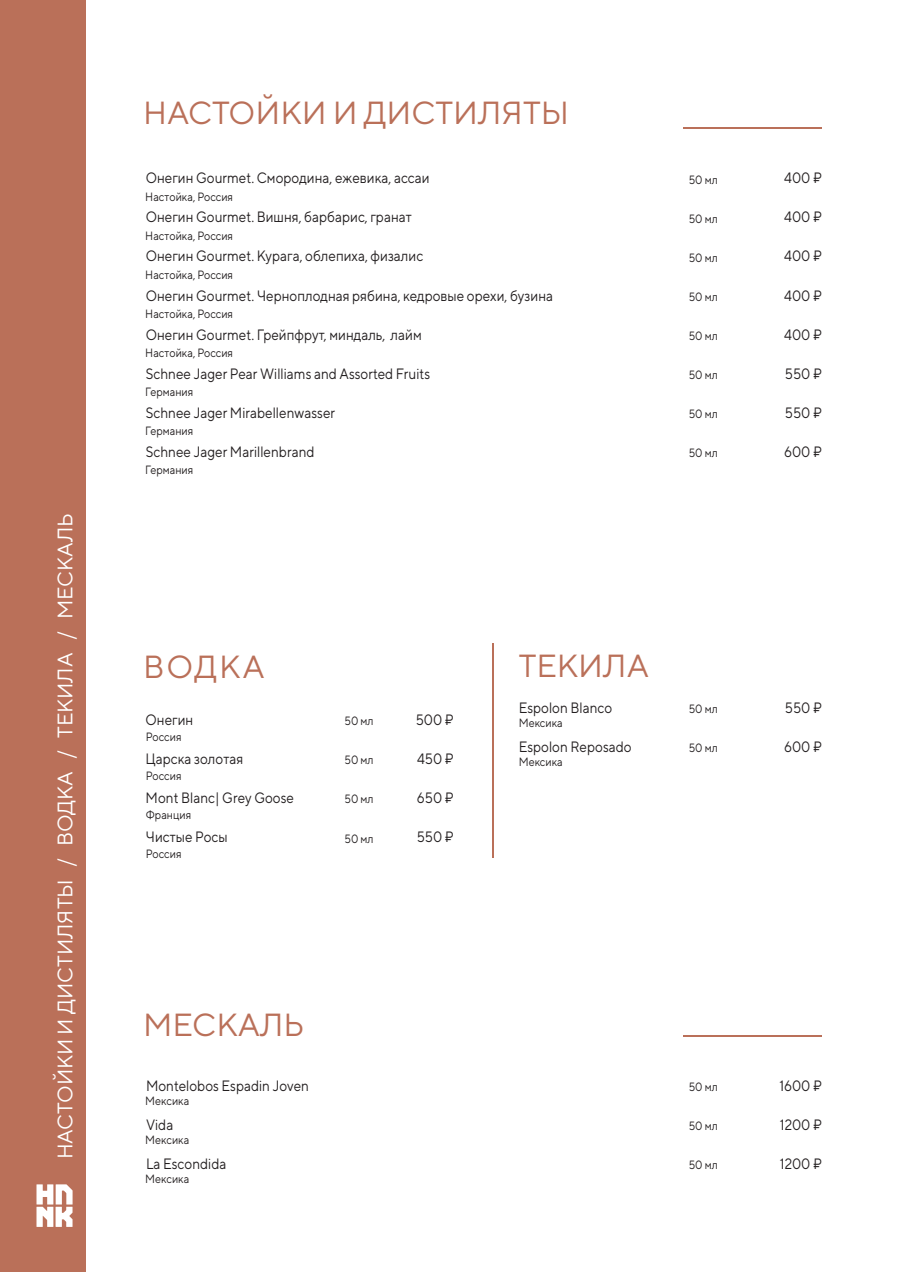
<style>
.page{position:relative;width:902px;height:1272px;background:#fff}
.page>*{position:absolute;margin:0;border:0;box-sizing:border-box;transform-origin:0 0}
.t1{font:31.95px "TT Norms";color:#ba7059}
.t2{font:21px "TT Norms";color:#fff}
.t3{font:15px "TT Norms";color:#231f20;scale:.9 1}
.t4{font:12px "TT Norms";color:#231f20;scale:.9 1}
</style>
<div class="page">
<div style="left:0;top:0;width:85px;height:1271px;background:#ba7059"></div>
<svg style="left:36px;top:1184px;width:37px;height:42px"></svg>
<hr style="left:683px;top:1034px;width:138px;height:2px;background:#ba7059">
<hr style="left:683px;top:127px;width:138px;height:2px;background:#ba7059">
<hr style="left:492px;top:643px;width:2px;height:214px;background:#ba7059">
<h2 class="t2" style="left:52px;top:1159px;width:647px;rotate:-90deg">НАСТОЙКИ И ДИСТИЛЯТЫ / ВОДКА / ТЕКИЛА / МЕСКАЛЬ</h2>
<h1 class="t1" style="left:143px;top:93px;width:427px">НАСТОЙКИ И ДИСТИЛЯТЫ</h1>
<p class="t3" style="left:146px;top:169px;width:317px">Онегин Gourmet. Смородина, ежевика, ассаи</p>
<p class="t3" style="left:146px;top:208px;width:297px">Онегин Gourmet. Вишня, барбарис, гранат</p>
<p class="t3" style="left:146px;top:247px;width:310px">Онегин Gourmet. Курага, облепиха, физалис</p>
<p class="t3" style="left:146px;top:286px;width:454px">Онегин Gourmet. Черноплодная рябина, кедровые орехи, бузина</p>
<p class="t3" style="left:146px;top:325px;width:308px">Онегин Gourmet. Грейпфрут, миндаль, лайм</p>
<p class="t3" style="left:146px;top:364px;width:317px">Schnee Jager Pear Williams and Assorted Fruits</p>
<p class="t3" style="left:146px;top:403px;width:212px">Schnee Jager Mirabellenwasser</p>
<p class="t3" style="left:146px;top:442px;width:189px">Schnee Jager Marillenbrand</p>
<p class="t4" style="left:145px;top:189px;width:99px">Настойка, Россия</p>
<p class="t4" style="left:145px;top:228px;width:99px">Настойка, Россия</p>
<p class="t4" style="left:145px;top:267px;width:99px">Настойка, Россия</p>
<p class="t4" style="left:145px;top:306px;width:99px">Настойка, Россия</p>
<p class="t4" style="left:145px;top:345px;width:99px">Настойка, Россия</p>
<p class="t4" style="left:145px;top:384px;width:55px">Германия</p>
<p class="t4" style="left:145px;top:423px;width:55px">Германия</p>
<p class="t4" style="left:145px;top:462px;width:55px">Германия</p>
<p class="t4" style="left:688px;top:172px;width:34px">50 мл</p>
<p class="t4" style="left:688px;top:211px;width:34px">50 мл</p>
<p class="t4" style="left:688px;top:250px;width:34px">50 мл</p>
<p class="t4" style="left:688px;top:289px;width:34px">50 мл</p>
<p class="t4" style="left:688px;top:328px;width:34px">50 мл</p>
<p class="t4" style="left:688px;top:367px;width:34px">50 мл</p>
<p class="t4" style="left:688px;top:406px;width:34px">50 мл</p>
<p class="t4" style="left:688px;top:445px;width:34px">50 мл</p>
<p class="t3" style="left:784px;top:169px;width:44px">400 ₽</p>
<p class="t3" style="left:784px;top:208px;width:44px">400 ₽</p>
<p class="t3" style="left:784px;top:247px;width:44px">400 ₽</p>
<p class="t3" style="left:784px;top:286px;width:44px">400 ₽</p>
<p class="t3" style="left:784px;top:325px;width:44px">400 ₽</p>
<p class="t3" style="left:784px;top:364px;width:43px">550 ₽</p>
<p class="t3" style="left:784px;top:403px;width:43px">550 ₽</p>
<p class="t3" style="left:784px;top:442px;width:44px">600 ₽</p>
<h1 class="t1" style="left:143px;top:646px;width:123px">ВОДКА</h1>
<p class="t3" style="left:146px;top:710px;width:55px">Онегин</p>
<p class="t3" style="left:146px;top:749px;width:110px">Царска золотая</p>
<p class="t3" style="left:146px;top:788px;width:166px">Mont Blanc| Grey Goose</p>
<p class="t3" style="left:146px;top:827px;width:93px">Чистые Росы</p>
<p class="t4" style="left:146px;top:729px;width:41px">Россия</p>
<p class="t4" style="left:146px;top:768px;width:41px">Россия</p>
<p class="t4" style="left:146px;top:807px;width:52px">Франция</p>
<p class="t4" style="left:146px;top:846px;width:41px">Россия</p>
<p class="t4" style="left:344px;top:713px;width:34px">50 мл</p>
<p class="t4" style="left:344px;top:752px;width:34px">50 мл</p>
<p class="t4" style="left:344px;top:791px;width:34px">50 мл</p>
<p class="t4" style="left:344px;top:830px;width:34px">50 мл</p>
<p class="t3" style="left:415px;top:710px;width:44px">500 ₽</p>
<p class="t3" style="left:417px;top:749px;width:43px">450 ₽</p>
<p class="t3" style="left:417px;top:788px;width:43px">650 ₽</p>
<p class="t3" style="left:416px;top:827px;width:43px">550 ₽</p>
<h1 class="t1" style="left:143px;top:1005px;width:163px">МЕСКАЛЬ</h1>
<p class="t3" style="left:146px;top:1076px;width:183px">Montelobos Espadin Joven</p>
<p class="t3" style="left:146px;top:1115px;width:32px">Vida</p>
<p class="t3" style="left:146px;top:1154px;width:91px">La Escondida</p>
<p class="t4" style="left:145px;top:1093px;width:50px">Мексика</p>
<p class="t4" style="left:145px;top:1132px;width:50px">Мексика</p>
<p class="t4" style="left:145px;top:1171px;width:50px">Мексика</p>
<h1 class="t1" style="left:518px;top:646px;width:132px">ТЕКИЛА</h1>
<p class="t3" style="left:518px;top:698px;width:106px">Espolon Blanco</p>
<p class="t3" style="left:518px;top:737px;width:127px">Espolon Reposado</p>
<p class="t4" style="left:518px;top:715px;width:50px">Мексика</p>
<p class="t4" style="left:518px;top:754px;width:50px">Мексика</p>
<p class="t4" style="left:688px;top:701px;width:34px">50 мл</p>
<p class="t4" style="left:688px;top:740px;width:34px">50 мл</p>
<p class="t3" style="left:784px;top:698px;width:43px">550 ₽</p>
<p class="t3" style="left:784px;top:737px;width:44px">600 ₽</p>
<p class="t4" style="left:688px;top:1079px;width:34px">50 мл</p>
<p class="t4" style="left:688px;top:1118px;width:34px">50 мл</p>
<p class="t4" style="left:688px;top:1157px;width:34px">50 мл</p>
<p class="t3" style="left:779px;top:1076px;width:49px">1600 ₽</p>
<p class="t3" style="left:779px;top:1115px;width:48px">1200 ₽</p>
<p class="t3" style="left:779px;top:1154px;width:48px">1200 ₽</p>
</div>
